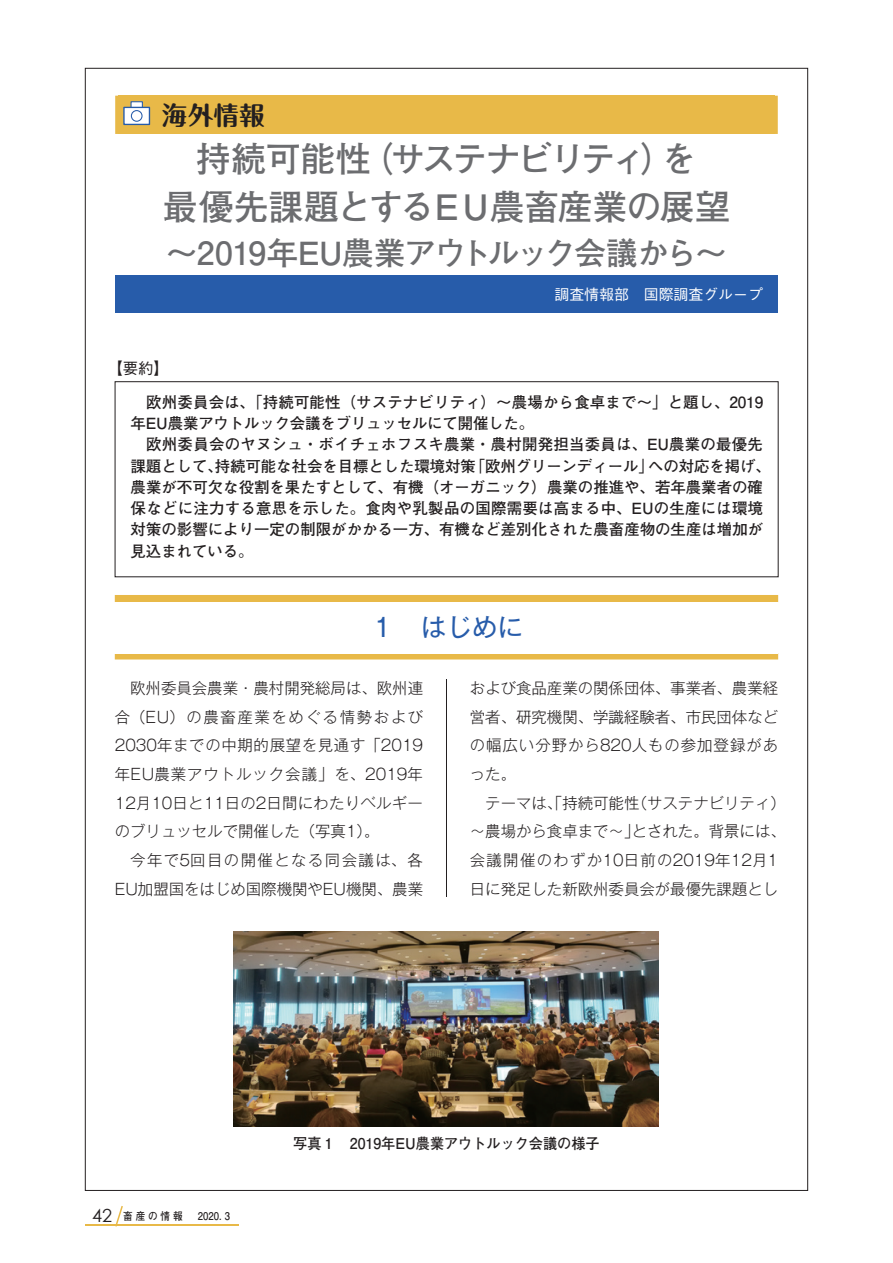
<style>
.page{position:relative;width:893px;height:1263px;background:#fff}
.page>*{position:absolute;margin:0;border:0;box-sizing:border-box;transform-origin:0 0}
.t1{font:700 35.1px/47.8px "Futo Go B101 Pro";letter-spacing:-.045em;color:#6c6d70;text-align:center}
.t2{font:700 31.95px "Futo Go B101 Pro";letter-spacing:-.03em;color:#6c6d70}
.t3{font:25.5px "Gothic MB101 Pro";color:#275caa}
.t4{font:700 25.5px "Maru Fo Pro";color:#231f20}
.t5{font:300 15.45px/28.7px "Gothic MB101 Pr 5";color:#231f20;text-align:justify}
.t6{font:700 15.45px/21.3px "Futo Go B101 Pro";color:#231f20}
.t7{font:500 15.45px "Gothic BBB Pro";color:#231f20}
.t8{font:700 14.85px "Futo Go B101 Pr 5";color:#231f20;scale:.95 1}
.t9{font:500 14.85px "Gothic BBB Pro";color:#fff}
.t10{font:700 10.65px "Futo Go B101 Pro";letter-spacing:.3em;color:#231f20;scale:.9 1}
.s1{font-family:"Century Gothic";font-weight:400;font-size:18px}
</style>
<div class="page">
<hr style="left:446px;top:106px;width:1px;height:1046px;background:#231f20">
<svg style="left:85px;top:1225px;width:153px;height:1px"></svg>
<svg style="left:114px;top:1206px;width:10px;height:21px"></svg>
<div style="left:423px;top:253px;width:47px;height:425px;background:#fff"></div>
<div style="left:115px;top:96px;width:663px;height:38px;background:#e8b948"></div>
<div style="left:115px;top:134px;width:663px;height:141px;background:#fff"></div>
<div style="left:115px;top:275px;width:663px;height:39px;background:#275caa"></div>
<svg style="left:120px;top:96px;width:33px;height:33px"></svg>
<svg style="left:131px;top:101px;width:12px;height:6px"></svg>
<div style="left:123px;top:107px;width:27px;height:18px;background:#fff;border:1px solid #275caa"></div>
<div style="left:131px;top:110px;width:12px;height:12px;border:1px solid #275caa;border-radius:50%"></div>
<svg style="left:115px;top:595px;width:663px;height:64px;background:#e9be56"></svg>
<div style="left:115px;top:602px;width:663px;height:51px;background:#fff"></div>
<div style="left:115px;top:381px;width:663px;height:196px;background:#fff;border:1px solid #231f20"></div>
<div style="left:115px;top:897px;width:663px;height:277px;background:#fff"></div>
<img style="left:234px;top:931px;width:425px;height:196px">
<h3 class="t4" style="left:162px;top:94px;width:104px">海外情報</h3>
<h1 class="t1" style="left:163px;top:130px;width:569px">持続可能性（サステナビリティ）を<br>最優先課題とするＥＵ農畜産業の展望</h1>
<h2 class="t2" style="left:166px;top:227px;width:563px">～2019年EU農業アウトルック会議から～</h2>
<p class="t9" style="left:554px;top:283px;width:210px">調査情報部　国際調査グループ</p>
<p class="t7" style="left:107px;top:355px;width:63px">【要約】</p>
<p class="t6" style="left:131px;top:389px;width:642px">　欧州委員会は、「持続可能性（サステナビリティ）～農場から食卓まで～」と題し、2019年EU農業アウトルック会議をブリュッセルにて開催した。<br>　欧州委員会のヤヌシュ・ボイチェホフスキ農業・農村開発担当委員は、EU農業の最優先課題として、持続可能な社会を目標とした環境対策「欧州グリーンディール」への対応を掲げ、農業が不可欠な役割を果たすとして、有機（オーガニック）農業の推進や、若年農業者の確保などに注力する意思を示した。食肉や乳製品の国際需要は高まる中、EUの生産には環境対策の影響により一定の制限がかかる一方、有機など差別化された農畜産物の生産は増加が見込まれている。</p>
<h3 class="t3" style="left:370px;top:606px;width:155px">１　はじめに</h3>
<p class="t5" style="left:115px;top:672px;width:310px;text-indent:15px">欧州委員会農業・農村開発総局は、欧州連合（EU）の農畜産業をめぐる情勢および2030年までの中期的展望を見通す「2019年EU農業アウトルック会議」を、2019年12月10日と11日の2日間にわたりベルギーのブリュッセルで開催した（写真1）。</p>
<p class="t5" style="left:115px;top:845px;width:310px;text-align:right">今年で5回目の開催となる同会議は、各<br>EU加盟国をはじめ国際機関やEU機関、農業</p>
<p class="t5" style="left:470px;top:672px;width:310px">および食品産業の関係団体、事業者、農業経営者、研究機関、学識経験者、市民団体などの幅広い分野から820人もの参加登録があった。</p>
<p class="t5" style="left:470px;top:787px;width:317px;text-align:left;text-indent:15px">テーマは、「持続可能性（サステナビリティ）〜農場から食卓まで〜」とされた。背景には、会議開催のわずか10日前の2019年12月1日に発足した新欧州委員会が最優先課題とし</p>
<p class="t10" style="left:92px;top:1208px;width:155px"><span class="s1">42</span> 畜産の情報　2020. 3</p>
<p class="t8" style="left:293px;top:1131px;width:324px">写真１　2019年EU農業アウトルック会議の様子</p>
</div>
